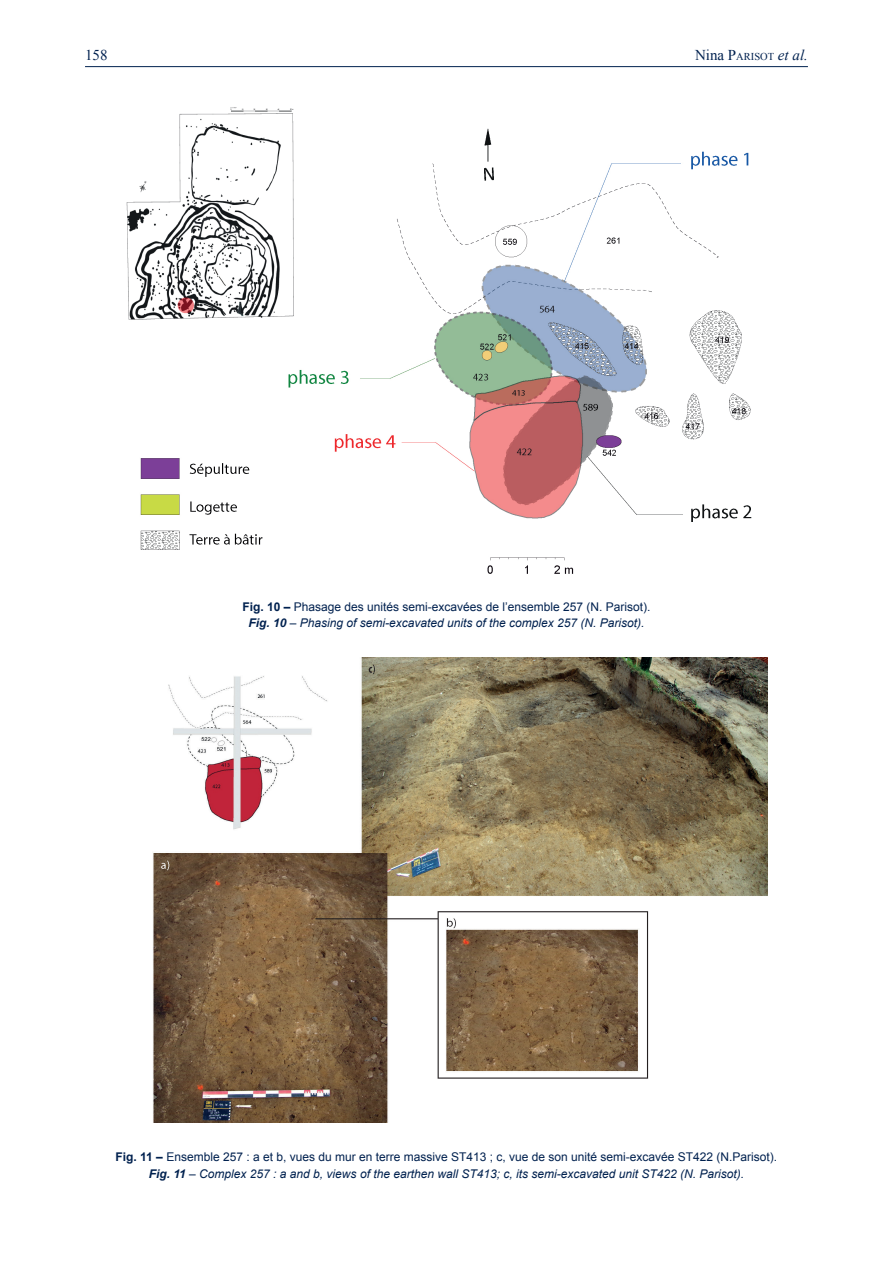
<style>
.page{position:relative;width:893px;height:1263px;background:#fff}
.page>*{position:absolute;margin:0;border:0;box-sizing:border-box;transform-origin:0 0}
.t1{font:15px "Times New Roman";color:#00214f}
.t2{font:12px/16.5px "Arial";color:#00214f;text-align:center}
.t3{font:10.5px "Times New Roman";color:#00214f}
.s1{font-size:15px}
.s2{font-style:italic;font-size:15px}
.s3{font-weight:700}
.s4{font-weight:700;font-style:italic}
.s5{font-style:italic}
</style>
<div class="page">
<hr style="left:85px;top:66px;width:723px;height:1px;background:#00214f">
<img style="left:126px;top:107px;width:626px;height:467px">
<img style="left:153px;top:658px;width:614px;height:464px">
<p class="t1" style="left:85px;top:45px;width:24px">158</p>
<p class="t3" style="left:695px;top:49px;width:114px"><span class="s1">Nina P</span>ARISOT <span class="s2">et al.</span></p>
<p class="t2" style="left:242px;top:598px;width:410px"><span class="s3">Fig. 10 –</span> Phasage des unités semi-excavées de l’ensemble 257 (N. Parisot).<br><span class="s4">Fig. 10</span> <span class="s5">– Phasing of semi-excavated units of the complex 257 (N. Parisot).</span></p>
<p class="t2" style="left:116px;top:1149px;width:663px"><span class="s3">Fig. 11 –</span> Ensemble 257 : a et b, vues du mur en terre massive ST413 ; c, vue de son unité semi-excavée ST422 (N.Parisot).<br><span class="s4">Fig. 11</span> <span class="s5">– Complex 257 : a and b, views of the earthen wall ST413; c, its semi-excavated unit ST422 (N. Parisot).</span></p>
</div>
